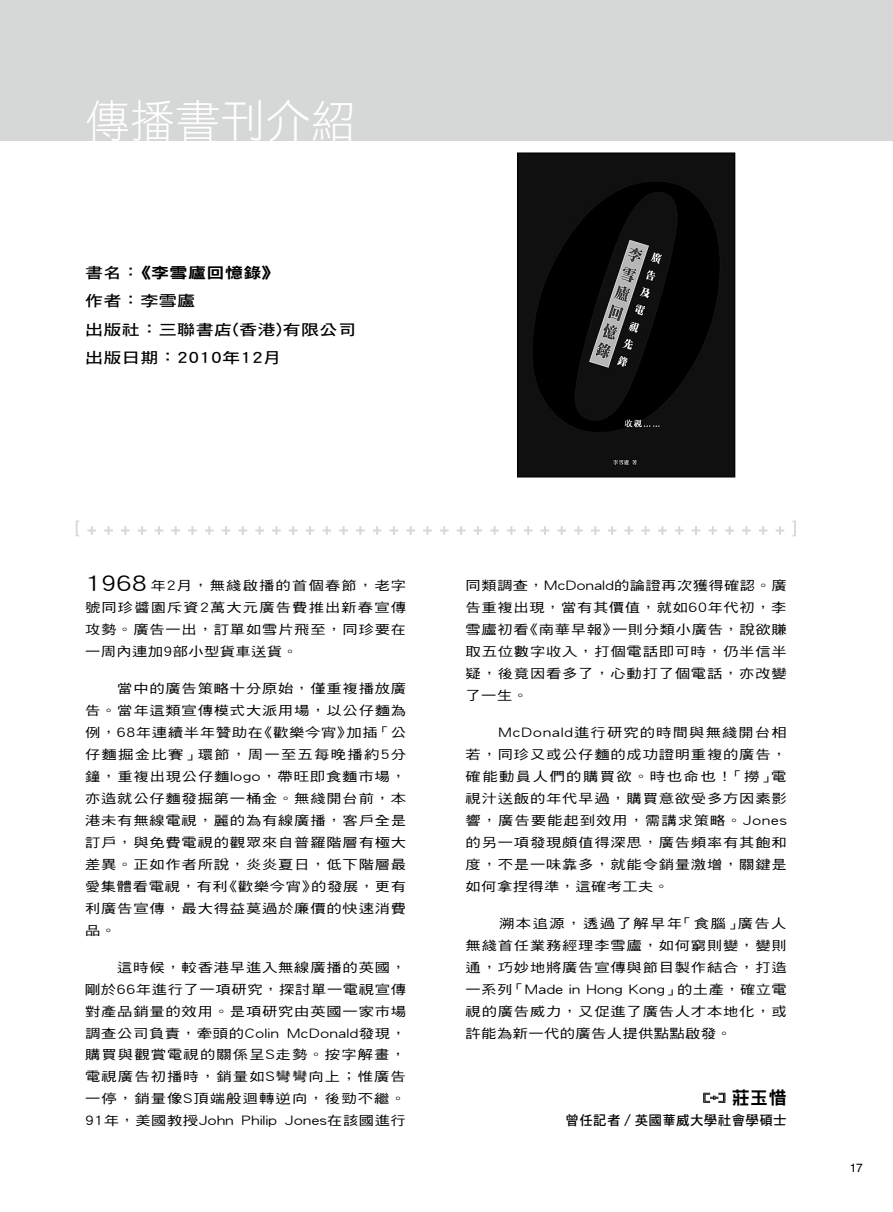
<style>
.page{position:relative;width:893px;height:1212px;background:#fff}
.page>*{position:absolute;margin:0;border:0;box-sizing:border-box;transform-origin:0 0}
.t1{font:45px "DF Hei HK W3";letter-spacing:.005em;color:#fff}
.t2{font:21px "DF Hei HK W5";color:#000;scale:1.25 1}
.t3{font:18px "DF Hei HK W9";color:#000}
.t4{font:15px/28.3px "DF Hei HK W7";letter-spacing:.025em;color:#000;scale:1.2 1}
.t5{font:15px "DF Hei HK W9";letter-spacing:.025em;color:#000;scale:1.2 1}
.t6{font:13.5px "DF Hei HK W7";letter-spacing:.025em;color:#000}
.t7{font:12.75px/22px "DF Hei HK W5";letter-spacing:.05em;color:#000;text-align:justify;scale:1.2 1}
.t8{font:12px "Helvetica";color:#000}
.s1{font-family:"DF Hei HK W7"}
</style>
<div class="page">
<div style="left:0;top:0;width:893px;height:140px;background:#d6d7d7"></div>
<svg style="left:76px;top:520px;width:3px;height:16px"></svg>
<svg style="left:87px;top:526px;width:9px;height:9px"></svg>
<svg style="left:104px;top:526px;width:9px;height:9px"></svg>
<svg style="left:121px;top:526px;width:9px;height:9px"></svg>
<svg style="left:138px;top:526px;width:8px;height:9px"></svg>
<svg style="left:155px;top:526px;width:8px;height:9px"></svg>
<svg style="left:171px;top:526px;width:9px;height:9px"></svg>
<svg style="left:188px;top:526px;width:9px;height:9px"></svg>
<svg style="left:205px;top:526px;width:9px;height:9px"></svg>
<svg style="left:222px;top:526px;width:8px;height:9px"></svg>
<svg style="left:239px;top:526px;width:8px;height:9px"></svg>
<svg style="left:255px;top:526px;width:9px;height:9px"></svg>
<svg style="left:272px;top:526px;width:9px;height:9px"></svg>
<svg style="left:289px;top:526px;width:9px;height:9px"></svg>
<svg style="left:306px;top:526px;width:8px;height:9px"></svg>
<svg style="left:322px;top:526px;width:9px;height:9px"></svg>
<svg style="left:339px;top:526px;width:9px;height:9px"></svg>
<svg style="left:356px;top:526px;width:9px;height:9px"></svg>
<svg style="left:373px;top:526px;width:8px;height:9px"></svg>
<svg style="left:390px;top:526px;width:8px;height:9px"></svg>
<svg style="left:406px;top:526px;width:9px;height:9px"></svg>
<svg style="left:423px;top:526px;width:9px;height:9px"></svg>
<svg style="left:440px;top:526px;width:9px;height:9px"></svg>
<svg style="left:457px;top:526px;width:8px;height:9px"></svg>
<svg style="left:473px;top:526px;width:9px;height:9px"></svg>
<svg style="left:490px;top:526px;width:9px;height:9px"></svg>
<svg style="left:507px;top:526px;width:9px;height:9px"></svg>
<svg style="left:524px;top:526px;width:8px;height:9px"></svg>
<svg style="left:541px;top:526px;width:8px;height:9px"></svg>
<svg style="left:557px;top:526px;width:9px;height:9px"></svg>
<svg style="left:574px;top:526px;width:9px;height:9px"></svg>
<svg style="left:591px;top:526px;width:9px;height:9px"></svg>
<svg style="left:608px;top:526px;width:8px;height:9px"></svg>
<svg style="left:625px;top:526px;width:8px;height:9px"></svg>
<svg style="left:641px;top:526px;width:9px;height:9px"></svg>
<svg style="left:658px;top:526px;width:9px;height:9px"></svg>
<svg style="left:675px;top:526px;width:9px;height:9px"></svg>
<svg style="left:692px;top:526px;width:8px;height:9px"></svg>
<svg style="left:708px;top:526px;width:9px;height:9px"></svg>
<svg style="left:725px;top:526px;width:9px;height:9px"></svg>
<svg style="left:742px;top:526px;width:9px;height:9px"></svg>
<svg style="left:759px;top:526px;width:8px;height:9px"></svg>
<svg style="left:776px;top:526px;width:8px;height:9px"></svg>
<svg style="left:793px;top:520px;width:3px;height:16px"></svg>
<svg style="left:703px;top:1093px;width:22px;height:10px"></svg>
<img style="left:519px;top:154px;width:214px;height:321px">
<div style="left:517px;top:152px;width:218px;height:325px;border:1px solid #000"></div>
<h1 class="t1" style="left:85px;top:96px;width:273px">傳播書刊介紹</h1>
<p class="t5" style="left:85px;top:264px;width:164px"><span class="s1">書名：</span>《李雪廬回憶錄》</p>
<p class="t4" style="left:85px;top:286px;width:227px">作者：李雪廬<br>出版社：三聯書店(香港)有限公司出版日期：2010年12月</p>
<h2 class="t2" style="left:86px;top:572px;width:50px">1968</h2>
<p class="t7" style="left:466px;top:574px;width:269px">同類調查，McDonald的論證再次獲得確認。廣告重複出現，當有其價值，就如60年代初，李雪廬初看《南華早報》一則分類小廣告，說欲賺取五位數字收入，打個電話即可時，仍半信半疑，後竟因看多了，心動打了個電話，亦改變了一生。</p>
<p class="t7" style="left:466px;top:721px;width:269px">　　McDonald進行研究的時間與無綫開台相若，同珍又或公仔麵的成功證明重複的廣告，確能動員人們的購買欲。時也命也！「撈」電視汁送飯的年代早過，購買意欲受多方因素影響，廣告要能起到效用，需講求策略。Jones的另一項發現頗值得深思，廣告頻率有其飽和度，不是一味靠多，就能令銷量激增，關鍵是如何拿捏得準，這確考工夫。</p>
<p class="t7" style="left:466px;top:912px;width:269px">　　溯本追源，透過了解早年「食腦」廣告人無綫首任業務經理李雪廬，如何窮則變，變則通，巧妙地將廣告宣傳與節目製作結合，打造一系列「Made in Hong Kong」的土產，確立電視的廣告威力，又促進了廣告人才本地化，或許能為新一代的廣告人提供點點啟發。</p>
<p class="t7" style="left:85px;top:574px;width:269px;text-indent:65px">年2月，無綫啟播的首個春節，老字號同珍醬園斥資2萬大元廣告費推出新春宣傳攻勢。廣告一出，訂單如雪片飛至，同珍要在一周內連加9部小型貨車送貨。</p>
<p class="t7" style="left:85px;top:677px;width:269px">　　當中的廣告策略十分原始，僅重複播放廣告。當年這類宣傳模式大派用場，以公仔麵為例，68年連續半年贊助在《歡樂今宵》加插「公仔麵掘金比賽」環節，周一至五每晚播約5分鐘，重複出現公仔麵logo，帶旺即食麵市場，亦造就公仔麵發掘第一桶金。無綫開台前，本港未有無線電視，麗的為有線廣播，客戶全是訂戶，與免費電視的觀眾來自普羅階層有極大差異。正如作者所說，炎炎夏日，低下階層最愛集體看電視，有利《歡樂今宵》的發展，更有利廣告宣傳，最大得益莫過於廉價的快速消費品。</p>
<p class="t7" style="left:85px;top:956px;width:269px">　　這時候，較香港早進入無線廣播的英國，剛於66年進行了一項研究，探討單一電視宣傳對產品銷量的效用。是項研究由英國一家市場調查公司負責，牽頭的Colin McDonald發現，購買與觀賞電視的關係呈S走勢。按字解畫，電視廣告初播時，銷量如S彎彎向上；惟廣告一停，銷量像S頂端般迴轉逆向，後勁不繼。91年，美國教授John Philip Jones在該國進行</p>
<h3 class="t3" style="left:732px;top:1088px;width:56px">莊玉惜</h3>
<p class="t6" style="left:566px;top:1113px;width:223px">曾任記者／英國華威大學社會學碩士</p>
<p class="t8" style="left:850px;top:1161px;width:14px">17</p>
</div>
